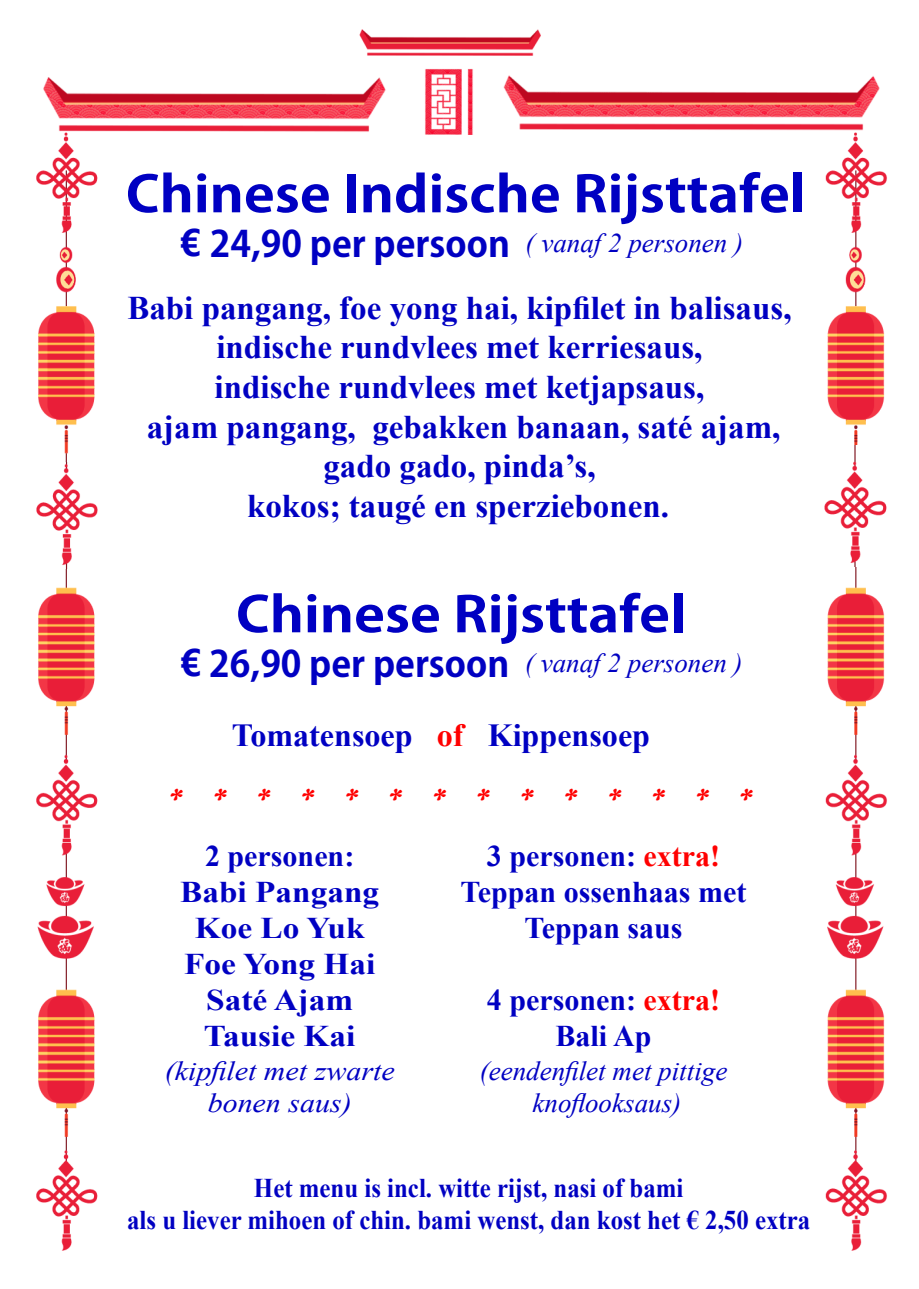
<style>
.page{position:relative;width:919px;height:1289px;background:#fff}
.page>*{position:absolute;margin:0;border:0;box-sizing:border-box;transform-origin:0 0}
.t1{font:700 49.5px "Adobe Gothic Std";color:#0000c2;scale:1.14 1}
.t2{font:700 48.6px "Adobe Gothic Std";color:#0000c2;scale:1.16 1}
.t3{font:36px "Blacklight D";color:#f00}
.t4{font:700 33px/39.6px "Times New Roman";color:#0000c2;text-align:center}
.t5{font:700 32.1px "Times New Roman";color:#0000c2}
.t6{font:700 30px/36px "Times New Roman";color:#0000c2;text-align:center}
.t7{font:italic 27px/32.4px "Times New Roman";color:#0000c2;text-align:center}
.t8{font:700 27px/32.4px "Times New Roman";color:#0000c2;text-align:center;scale:.92 1}
.t9{font:italic 27px/32.4px "Times New Roman";color:#0000c2;text-align:center;scale:1.11 1}
.s1{font-family:"Microsoft Ya Hei UI";font-weight:700;font-style:normal;font-size:36px}
.s2{font-family:"Adobe Gothic Std";font-weight:700;font-style:normal;font-size:36px}
.s3{color:#f00}
</style>
<div class="page">
<img style="left:36px;top:30px;width:851px;height:1221px">
<img style="left:36px;top:462px;width:68px;height:107px">
<img style="left:820px;top:445px;width:67px;height:121px">
<h1 class="t1" style="left:126px;top:164px;width:598px">Chinese Indische Rijsttafel</h1>
<p class="t7" style="left:179px;top:226px;width:566px"><span class="s1">€</span> <span class="s2">24,90 per persoon</span> ( vanaf 2 personen )</p>
<p class="t4" style="left:127px;top:287px;width:665px">Babi pangang, foe yong hai, kipfilet in balisaus, indische rundvlees met kerriesaus,<br>indische rundvlees met ketjapsaus,<br>ajam pangang, gebakken banaan, saté ajam, gado gado, pinda’s,<br>kokos; taugé en sperziebonen.</p>
<h2 class="t2" style="left:236px;top:585px;width:389px">Chinese Rijsttafel</h2>
<p class="t7" style="left:179px;top:646px;width:564px"><span class="s1">€</span> <span class="s2">26,90 per persoon</span> ( vanaf 2 personen )</p>
<p class="t5" style="left:232px;top:711px;width:419px">Tomatensoep <span class="s3">of</span> Kippensoep</p>
<p class="t3" style="left:168px;top:779px;width:583px">* * * * * * * * * * * * * *</p>
<p class="t6" style="left:180px;top:837px;width:200px">2 personen:<br>Babi Pangang<br>Koe Lo Yuk<br>Foe Yong Hai<br>Saté Ajam<br>Tausie Kai</p>
<p class="t9" style="left:165px;top:1053px;width:208px">(kipfilet met zwarte bonen saus)</p>
<p class="t6" style="left:460px;top:837px;width:287px">3 personen: <span class="s3">extra!<br></span>Teppan ossenhaas met<br>Teppan saus</p>
<p class="t6" style="left:487px;top:981px;width:235px">4 personen: <span class="s3">extra!<br></span>Bali Ap</p>
<p class="t7" style="left:479px;top:1053px;width:249px">(eendenfilet met pittige knoflooksaus)</p>
<p class="t8" style="left:127px;top:1170px;width:744px">Het menu is incl. witte rijst, nasi of bami<br>als u liever mihoen of chin. bami wenst, dan kost het € 2,50 extra</p>
</div>
